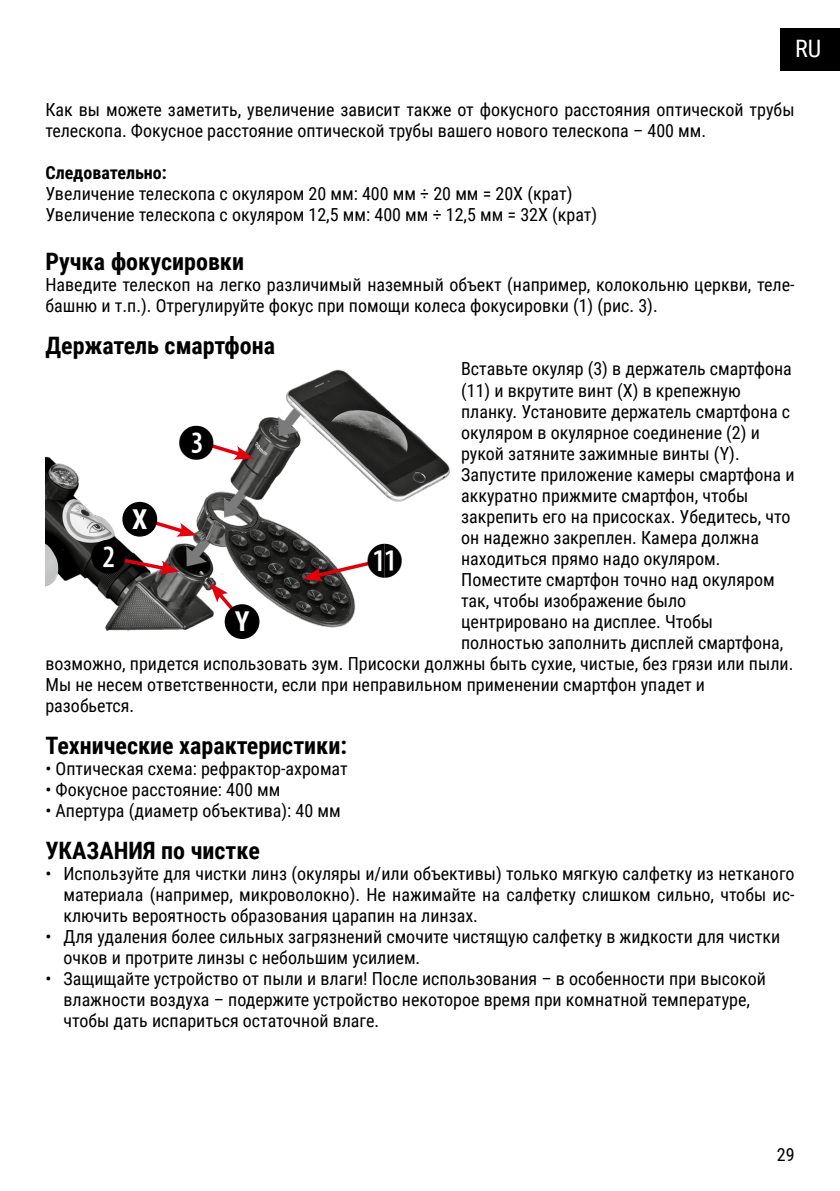
<style>
.page{position:relative;width:840px;height:1191px;background:#fff}
.page>*{position:absolute;margin:0;border:0;box-sizing:border-box;transform-origin:0 0}
.t1{font:700 27.4px "Roboto Condensed";color:#fff}
.t2{font:700 24px "Roboto Condensed";color:#000}
.t3{font:24px "Roboto Condensed";color:#fff}
.t4{font:18px/21px "Roboto Condensed";color:#000}
.t5{font:700 18px "Roboto Condensed";color:#000}
</style>
<div class="page">
<div style="left:780px;top:28px;width:59px;height:43px;background:#000"></div>
<img style="left:45px;top:369px;width:405px;height:270px">
<div style="left:124px;top:503px;width:32px;height:32px;background:#000;border-radius:50%"></div>
<div style="left:122px;top:502px;width:35px;height:34px;border:3px solid #000;border-radius:50%"></div>
<svg style="left:210px;top:583px;width:41px;height:47px"></svg>
<div style="left:226px;top:605px;width:32px;height:32px;background:#000;border-radius:50%"></div>
<div style="left:224px;top:604px;width:35px;height:35px;border:3px solid #000;border-radius:50%"></div>
<svg style="left:91px;top:510px;width:106px;height:64px"></svg>
<svg style="left:179px;top:425px;width:75px;height:35px"></svg>
<svg style="left:302px;top:543px;width:99px;height:38px"></svg>
<h2 class="t3" style="left:794px;top:31px;width:28px">RU</h2>
<p class="t4" style="left:45px;top:98px;width:750px">Как вы можете заметить, увеличение зависит также от фокусного расстояния оптической трубы телескопа. Фокусное расстояние оптической трубы вашего нового телескопа – 400 мм.</p>
<p class="t5" style="left:45px;top:160px;width:123px">Следовательно:</p>
<p class="t4" style="left:45px;top:182px;width:553px">Увеличение телескопа с окуляром 20 мм: 400 мм ÷ 20 мм = 20X (крат)<br>Увеличение телескопа с окуляром 12,5 мм: 400 мм ÷ 12,5 мм = 32X (крат)</p>
<h2 class="t2" style="left:45px;top:245px;width:200px">Ручка фокусировки</h2>
<p class="t4" style="left:45px;top:274px;width:750px">Наведите телескоп на легко различимый наземный объект (например, колокольню церкви, теле&shy;башню и т.п.). Отрегулируйте фокус при помощи колеса фокусировки (1) (рис. 3).</p>
<h2 class="t2" style="left:45px;top:329px;width:231px">Держатель смартфона</h2>
<p class="t4" style="left:461px;top:358px;width:332px">Вставьте окуляр (3) в держатель смартфона</p>
<p class="t4" style="left:461px;top:379px;width:281px">(11) и вкрутите винт (X) в крепежную</p>
<p class="t4" style="left:461px;top:400px;width:330px">планку. Установите держатель смартфона с</p>
<p class="t4" style="left:461px;top:421px;width:300px">окуляром в окулярное соединение (2) и</p>
<p class="t4" style="left:461px;top:442px;width:280px">рукой затяните зажимные винты (Y).</p>
<p class="t4" style="left:461px;top:463px;width:335px">Запустите приложение камеры смартфона и</p>
<p class="t4" style="left:461px;top:484px;width:288px">аккуратно прижмите смартфон, чтобы</p>
<p class="t4" style="left:461px;top:505px;width:330px">закрепить его на присосках. Убедитесь, что</p>
<p class="t4" style="left:461px;top:526px;width:299px">он надежно закреплен. Камера должна</p>
<p class="t4" style="left:461px;top:547px;width:261px">находиться прямо надо окуляром.</p>
<p class="t4" style="left:461px;top:568px;width:315px">Поместите смартфон точно над окуляром</p>
<p class="t4" style="left:461px;top:589px;width:226px">так, чтобы изображение было</p>
<p class="t4" style="left:461px;top:610px;width:253px">центрировано на дисплее. Чтобы</p>
<p class="t4" style="left:461px;top:631px;width:323px">полностью заполнить дисплей смартфона,</p>
<p class="t4" style="left:45px;top:652px;width:749px">возможно, придется использовать зум. Присоски должны быть сухие, чистые, без грязи или пыли.</p>
<p class="t4" style="left:45px;top:673px;width:660px">Мы не несем ответственности, если при неправильном применении смартфон упадет и</p>
<p class="t4" style="left:45px;top:694px;width:90px">разобьется.</p>
<h2 class="t2" style="left:45px;top:728px;width:303px">Технические характеристики:</h2>
<p class="t4" style="left:45px;top:757px;width:304px">• Оптическая схема: рефрактор-ахромат</p>
<p class="t4" style="left:45px;top:778px;width:236px">• Фокусное расстояние: 400 мм</p>
<p class="t4" style="left:45px;top:799px;width:297px">• Апертура (диаметр объектива): 40 мм</p>
<h2 class="t2" style="left:45px;top:833px;width:216px">УКАЗАНИЯ по чистке</h2>
<p class="t4" style="left:63px;top:862px;width:732px;text-align:justify;text-indent:-18px">• Используйте для чистки линз (окуляры и/или объективы) только мягкую салфетку из нетканого материала (например, микроволокно). Не нажимайте на салфетку слишком сильно, чтобы ис&shy;ключить вероятность образования царапин на линзах.</p>
<p class="t4" style="left:63px;top:925px;width:718px;text-indent:-18px">• Для удаления более сильных загрязнений смочите чистящую салфетку в жидкости для чистки очков и протрите линзы с небольшим усилием.</p>
<p class="t4" style="left:63px;top:967px;width:703px;text-indent:-18px">• Защищайте устройство от пыли и влаги! После использования – в особенности при высокой влажности воздуха – подержите устройство некоторое время при комнатной температуре, чтобы дать испариться остаточной влаге.</p>
<h1 class="t1" style="left:132px;top:499px;width:17px">X</h1>
<h1 class="t1" style="left:235px;top:602px;width:16px">Y</h1>
<p class="t4" style="left:776px;top:1143px;width:19px">29</p>
</div>
